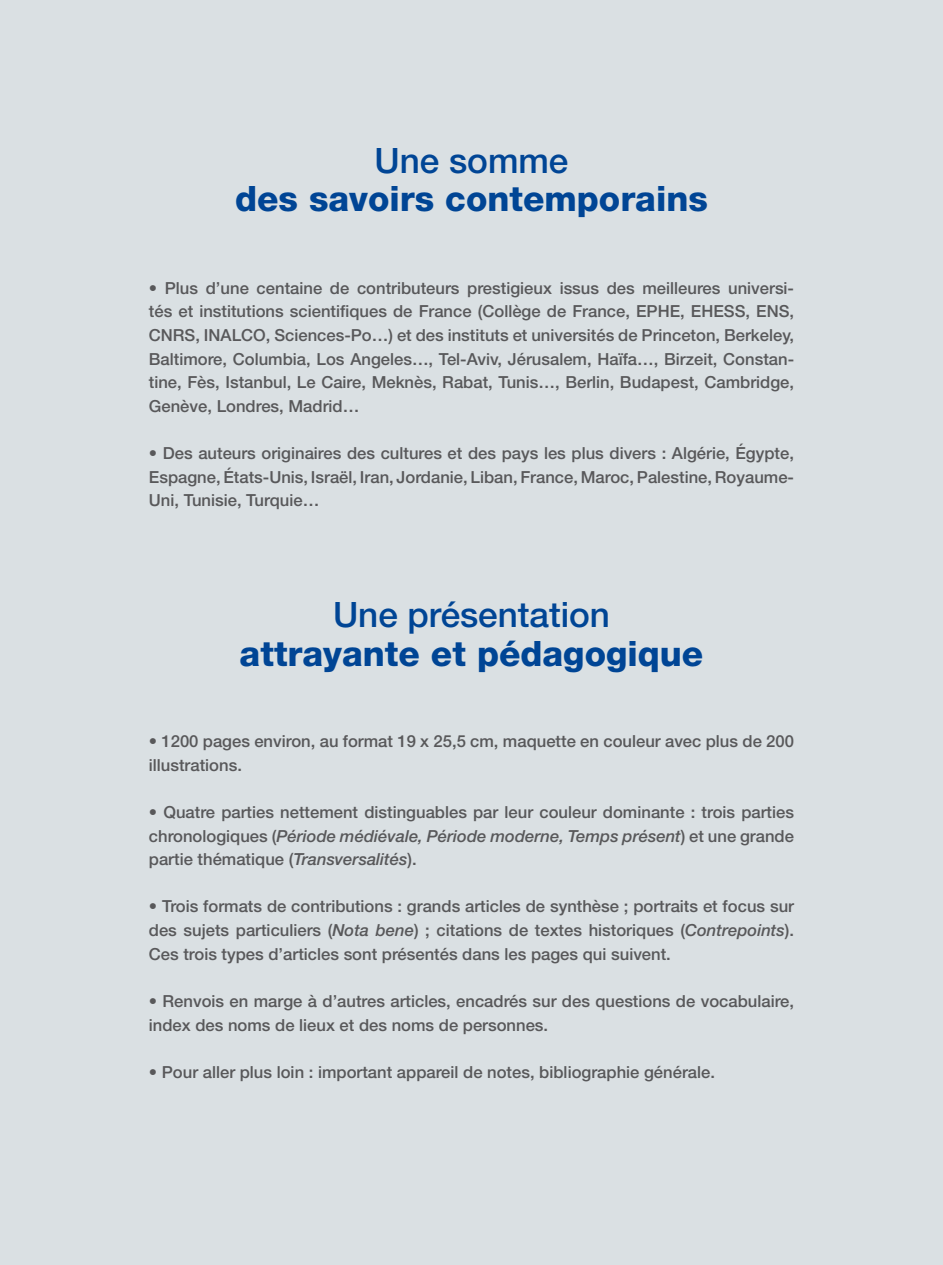
<style>
.page{position:relative;width:943px;height:1265px;background:#dae0e3}
.page>*{position:absolute;margin:0;border:0;box-sizing:border-box;transform-origin:0 0}
.t1{font:800 35px "Helvetica Neue LT Std";color:#004595}
.t2{font:500 35px "Helvetica Neue LT Std";color:#004595}
.t3{font:500 16.62px/23.6px "Helvetica Neue LT Std";color:#58585a;text-align:justify}
.s1{font-style:italic}
</style>
<div class="page">
<h1 class="t2" style="left:374px;top:139px;width:195px">Une somme</h1>
<h1 class="t1" style="left:235px;top:178px;width:474px">des savoirs contemporains</h1>
<p class="t3" style="left:149px;top:276px;width:646px">• Plus d’une centaine de contributeurs prestigieux issus des meilleures universi&shy;tés et institutions scientifiques de France (Collège de France, EPHE, EHESS, ENS, CNRS, INALCO, Sciences-Po…) et des instituts et universités de Princeton, Berkeley, Baltimore, Columbia, Los Angeles…, Tel-Aviv, Jérusalem, Haïfa…, Birzeit, Constan&shy;tine, Fès, Istanbul, Le Caire, Meknès, Rabat, Tunis…, Berlin, Budapest, Cambridge, Genève, Londres, Madrid…</p>
<p class="t3" style="left:149px;top:441px;width:646px">• Des auteurs originaires des cultures et des pays les plus divers : Algérie, Égypte, Espagne, États-Unis, Israël, Iran, Jordanie, Liban, France, Maroc, Palestine, Royaume-Uni, Tunisie, Turquie…</p>
<h1 class="t2" style="left:333px;top:594px;width:278px">Une présentation</h1>
<h1 class="t1" style="left:239px;top:632px;width:465px">attrayante et pédagogique</h1>
<p class="t3" style="left:149px;top:729px;width:646px">• 1200 pages environ, au format 19 x 25,5 cm, maquette en couleur avec plus de 200 illustrations.</p>
<p class="t3" style="left:149px;top:800px;width:646px">• Quatre parties nettement distinguables par leur couleur dominante : trois parties chronologiques (<span class="s1">Période médiévale, Période moderne, Temps présent</span>) et une grande partie thématique (<span class="s1">Transversalités</span>).</p>
<p class="t3" style="left:149px;top:894px;width:646px">• Trois formats de contributions : grands articles de synthèse ; portraits et focus sur des sujets particuliers (<span class="s1">Nota bene</span>) ; citations de textes historiques (<span class="s1">Contrepoints</span>).<br>Ces trois types d’articles sont présentés dans les pages qui suivent.</p>
<p class="t3" style="left:149px;top:989px;width:646px">• Renvois en marge à d’autres articles, encadrés sur des questions de vocabulaire, index des noms de lieux et des noms de personnes.</p>
<p class="t3" style="left:149px;top:1060px;width:567px">• Pour aller plus loin : important appareil de notes, bibliographie générale.</p>
</div>
